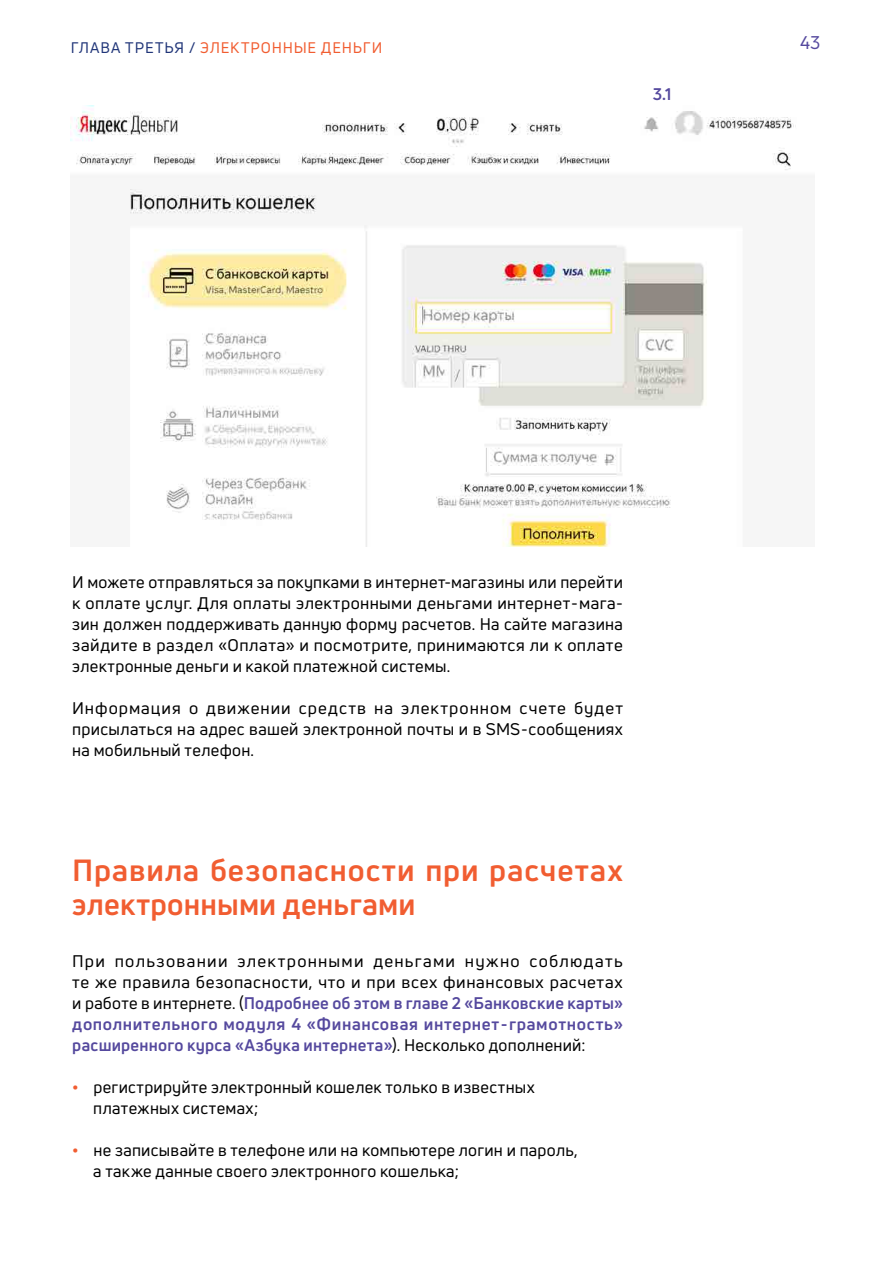
<style>
.page{position:relative;width:893px;height:1263px;background:#fff}
.page>*{position:absolute;margin:0;border:0;box-sizing:border-box;transform-origin:0 0}
.t1{font:700 30px/34.5px "Uni Neue";letter-spacing:.025em;color:#f15d31}
.t2{font:18px "Uni Neue";color:#55499e}
.t3{font:16.5px/21px "Uni Neue";letter-spacing:.02em;color:#000;text-align:justify}
.t4{font:700 16.5px "Uni Neue";color:#55499e}
.t5{font:15px "Uni Neue";letter-spacing:.06em;color:#f15d31}
.s1{color:#213679}
.s2{font-weight:700;color:#55499e}
.s3{font-weight:700;color:#f15d31}
</style>
<div class="page">
<img style="left:71px;top:105px;width:725px;height:441px">
<p class="t5" style="left:71px;top:39px;width:313px"><span class="s1">ГЛАВА ТРЕТЬЯ /</span> ЭЛЕКТРОННЫЕ ДЕНЬГИ</p>
<p class="t4" style="left:653px;top:84px;width:20px">3.1</p>
<p class="t2" style="left:800px;top:31px;width:22px">43</p>
<p class="t3" style="left:72px;top:572px;width:552px">И можете отправляться за покупками в интернет-магазины или перейти к оплате услуг. Для оплаты электронными деньгами интернет-мага&shy;зин должен поддерживать данную форму расчетов. На сайте магазина зайдите в раздел «Оплата» и посмотрите, принимаются ли к оплате электронные деньги и какой платежной системы.</p>
<p class="t3" style="left:72px;top:698px;width:552px">Информация о движении средств на электронном счете будет присылаться на адрес вашей электронной почты и в SMS-сообщениях на мобильный телефон.</p>
<h1 class="t1" style="left:72px;top:852px;width:552px">Правила безопасности при расчетах электронными деньгами</h1>
<p class="t3" style="left:72px;top:950px;width:552px">При пользовании электронными деньгами нужно соблюдать те же правила безопасности, что и при всех финансовых расчетах и работе в интернете. (<span class="s2">Подробнее об этом в главе 2 «Банковские карты» дополнительного модуля 4 «Финансовая интернет-грамотность» расширенного курса «Азбука интернета»</span>). Несколько дополнений:</p>
<p class="t3" style="left:93px;top:1076px;width:443px;text-indent:-21px"><span class="s3">•</span> регистрируйте электронный кошелек только в известных платежных системах;</p>
<p class="t3" style="left:93px;top:1139px;width:486px;text-indent:-21px"><span class="s3">•</span> не записывайте в телефоне или на компьютере логин и пароль, а также данные своего электронного кошелька;</p>
</div>
